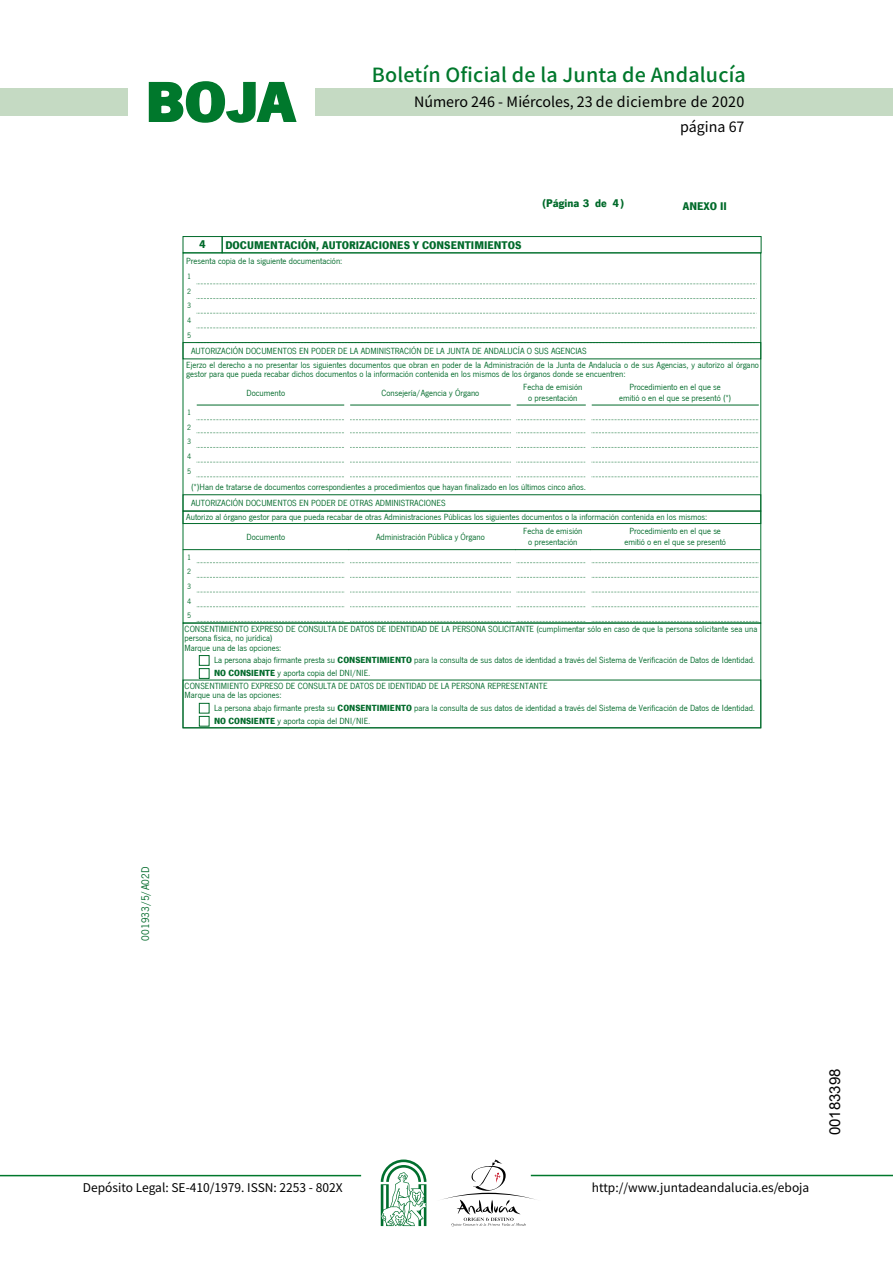
<style>
.page{position:relative;width:893px;height:1263px;background:#fff}
.page>*{position:absolute;margin:0;border:0;box-sizing:border-box;transform-origin:0 0}
.t1{font:700 57.75px "News Got T";color:#00782c;scale:1.14 1}
.t2{font:500 19.5px "Noto Sans HK";letter-spacing:.01em;color:#00782c}
.t3{font:15px "Arial";color:#000}
.t4{font:14.25px/24.5px "Noto Sans HK";color:#000;text-align:right}
.t5{font:12px "Noto Sans HK";color:#000}
.t6{font:700 11.55px "News Got T";color:#006a2a}
.t7{font:11.55px "News Got T";color:#006a2a}
.t8{font:9.15px/11.1px "News Got T";color:#006a2a}
.t9{font:8.1px/14.7px "News Got T";color:#006a2a;text-align:justify}
.s1{font-weight:700}
</style>
<div class="page">
<div style="left:315px;top:88px;width:577px;height:28px;background:#c5dac3"></div>
<div style="left:0;top:88px;width:128px;height:28px;background:#c5dac3"></div>
<hr style="left:0;top:1175px;width:361px;height:1px;background:#00782c">
<hr style="left:531px;top:1175px;width:361px;height:1px;background:#00782c">
<svg style="left:148px;top:81px;width:149px;height:42px"></svg>
<svg style="left:442px;top:1159px;width:100px;height:67px"></svg>
<svg style="left:381px;top:1160px;width:45px;height:66px"></svg>
<div style="left:182px;top:236px;width:41px;height:17px;border:1px solid #006a2a"></div>
<div style="left:222px;top:236px;width:539px;height:17px;border:1px solid #006a2a"></div>
<svg style="left:197px;top:284px;width:558px;height:1px"></svg>
<svg style="left:197px;top:298px;width:558px;height:1px"></svg>
<svg style="left:197px;top:313px;width:558px;height:1px"></svg>
<svg style="left:197px;top:328px;width:558px;height:1px"></svg>
<div style="left:183px;top:342px;width:578px;height:17px;border:1px solid #006a2a"></div>
<hr style="left:197px;top:405px;width:147px;height:1px;background:#006a2a">
<svg style="left:197px;top:419px;width:147px;height:1px"></svg>
<hr style="left:350px;top:405px;width:160px;height:1px;background:#006a2a">
<svg style="left:350px;top:419px;width:160px;height:1px"></svg>
<hr style="left:516px;top:405px;width:69px;height:1px;background:#006a2a">
<svg style="left:516px;top:419px;width:69px;height:1px"></svg>
<hr style="left:591px;top:405px;width:167px;height:1px;background:#006a2a">
<svg style="left:591px;top:419px;width:167px;height:1px"></svg>
<svg style="left:197px;top:433px;width:147px;height:1px"></svg>
<svg style="left:350px;top:433px;width:160px;height:1px"></svg>
<svg style="left:516px;top:433px;width:69px;height:1px"></svg>
<svg style="left:591px;top:433px;width:167px;height:1px"></svg>
<svg style="left:197px;top:447px;width:147px;height:1px"></svg>
<svg style="left:350px;top:447px;width:160px;height:1px"></svg>
<svg style="left:516px;top:447px;width:69px;height:1px"></svg>
<svg style="left:591px;top:447px;width:167px;height:1px"></svg>
<svg style="left:197px;top:462px;width:147px;height:1px"></svg>
<svg style="left:350px;top:462px;width:160px;height:1px"></svg>
<svg style="left:516px;top:462px;width:69px;height:1px"></svg>
<svg style="left:591px;top:462px;width:167px;height:1px"></svg>
<svg style="left:197px;top:477px;width:147px;height:1px"></svg>
<svg style="left:350px;top:477px;width:160px;height:1px"></svg>
<svg style="left:516px;top:477px;width:69px;height:1px"></svg>
<svg style="left:591px;top:477px;width:167px;height:1px"></svg>
<div style="left:183px;top:511px;width:578px;height:13px;border:1px solid #006a2a"></div>
<hr style="left:183px;top:549px;width:166px;height:1px;background:#006a2a">
<hr style="left:348px;top:549px;width:167px;height:1px;background:#006a2a">
<hr style="left:515px;top:549px;width:75px;height:1px;background:#006a2a">
<hr style="left:590px;top:549px;width:170px;height:1px;background:#006a2a">
<svg style="left:197px;top:562px;width:147px;height:1px"></svg>
<svg style="left:350px;top:562px;width:236px;height:1px"></svg>
<svg style="left:592px;top:562px;width:166px;height:1px"></svg>
<svg style="left:197px;top:577px;width:147px;height:1px"></svg>
<svg style="left:350px;top:577px;width:236px;height:1px"></svg>
<svg style="left:592px;top:577px;width:166px;height:1px"></svg>
<svg style="left:197px;top:592px;width:147px;height:1px"></svg>
<svg style="left:350px;top:592px;width:236px;height:1px"></svg>
<svg style="left:592px;top:592px;width:166px;height:1px"></svg>
<svg style="left:197px;top:606px;width:147px;height:1px"></svg>
<svg style="left:350px;top:606px;width:236px;height:1px"></svg>
<svg style="left:592px;top:606px;width:166px;height:1px"></svg>
<svg style="left:197px;top:621px;width:147px;height:1px"></svg>
<svg style="left:350px;top:621px;width:236px;height:1px"></svg>
<svg style="left:592px;top:621px;width:166px;height:1px"></svg>
<div style="left:182px;top:623px;width:579px;height:105px;border:1px solid #006a2a"></div>
<div style="left:199px;top:655px;width:10px;height:11px;border:1px solid #006a2a"></div>
<div style="left:199px;top:668px;width:10px;height:11px;border:1px solid #006a2a"></div>
<div style="left:182px;top:680px;width:579px;height:48px;border:1px solid #006a2a"></div>
<div style="left:199px;top:703px;width:10px;height:10px;border:1px solid #006a2a"></div>
<div style="left:199px;top:716px;width:10px;height:10px;border:1px solid #006a2a"></div>
<h1 class="t1" style="left:145px;top:68px;width:133px">BOJA</h1>
<h2 class="t2" style="left:372px;top:64px;width:375px">Boletín Oficial de la Junta de Andalucía</h2>
<h3 class="t4" style="left:414px;top:90px;width:332px">Número 246 - Miércoles, 23 de diciembre de 2020 página 67</h3>
<p class="t6" style="left:542px;top:196px;width:49px">(Página 3</p>
<p class="t6" style="left:595px;top:196px;width:31px">de )</p>
<p class="t6" style="left:682px;top:199px;width:45px">ANEXO II</p>
<p class="t6" style="left:612px;top:196px;width:8px">4</p>
<p class="t6" style="left:199px;top:238px;width:8px">4</p>
<p class="t6" style="left:225px;top:238px;width:297px">DOCUMENTACIÓN, AUTORIZACIONES Y CONSENTIMIENTOS</p>
<p class="t8" style="left:186px;top:256px;width:158px">Presenta copia de la siguiente documentación:</p>
<p class="t9" style="left:187px;top:269px;width:5px">1<br>2<br>3<br>4<br>5</p>
<p class="t8" style="left:186px;top:344px;width:574px;line-height:14.2px;text-indent:5px">AUTORIZACIÓN DOCUMENTOS EN PODER DE LA ADMINISTRACIÓN DE LA JUNTA DE ANDALUCÍA O SUS AGENCIAS<br>Ejerzo el derecho a no presentar los siguientes documentos que obran en poder de la Administración de la Junta de Andalucía o de sus Agencias, y autorizo al órgano</p>
<p class="t8" style="left:246px;top:365px;width:380px;line-height:18.5px;text-indent:-60px">gestor para que pueda recabar dichos documentos o la información contenida en los mismos de los órganos donde se encuentren:<br>Documento</p>
<p class="t8" style="left:381px;top:387px;width:99px">Consejería/Agencia y Órgano</p>
<p class="t8" style="left:523px;top:382px;width:61px;text-align:center">Fecha de emisión o presentación</p>
<p class="t8" style="left:619px;top:382px;width:114px;text-align:center">Procedimiento en el que se emitió o en el que se presentó (*)</p>
<p class="t9" style="left:187px;top:405px;width:5px">1<br>2<br>3<br>4<br>5</p>
<p class="t8" style="left:191px;top:478px;width:396px;line-height:16.5px">(*)Han de tratarse de documentos correspondientes a procedimientos que hayan finalizado en los últimos cinco años.<br>AUTORIZACIÓN DOCUMENTOS EN PODER DE OTRAS ADMINISTRACIONES</p>
<p class="t8" style="left:247px;top:508px;width:462px;line-height:19.4px;text-indent:-60px">Autorizo al órgano gestor para que pueda recabar de otras Administraciones Públicas los siguientes documentos o la información contenida en los mismos:<br>Documento</p>
<p class="t8" style="left:376px;top:531px;width:110px">Administración Pública y Órgano</p>
<p class="t8" style="left:523px;top:526px;width:61px;text-align:center">Fecha de emisión o presentación</p>
<p class="t8" style="left:624px;top:526px;width:103px;text-align:center">Procedimiento en el que se emitió o en el que se presentó</p>
<p class="t9" style="left:187px;top:550px;width:5px">1<br>2<br>3<br>4<br>5</p>
<p class="t8" style="left:185px;top:625px;width:574px;line-height:9.1px">CONSENTIMIENTO EXPRESO DE CONSULTA DE DATOS DE IDENTIDAD DE LA PERSONA SOLICITANTE (cumplimentar sólo en caso de que la persona solicitante sea una persona física, no jurídica)<br>Marque una de las opciones:</p>
<p class="t8" style="left:214px;top:655px;width:542px">La persona abajo firmante presta su <span class="s1">CONSENTIMIENTO</span> para la consulta de sus datos de identidad a través del Sistema de Verificación de Datos de Identidad.</p>
<p class="t8" style="left:214px;top:668px;width:158px"><span class="s1">NO CONSIENTE</span> y aporta copia del DNI/NIE.</p>
<p class="t8" style="left:185px;top:681px;width:364px">CONSENTIMIENTO EXPRESO DE CONSULTA DE DATOS DE IDENTIDAD DE LA PERSONA REPRESENTANTE</p>
<p class="t8" style="left:214px;top:689px;width:542px;line-height:12.9px;text-indent:-29px">Marque una de las opciones:<br>La persona abajo firmante presta su <span class="s1">CONSENTIMIENTO</span> para la consulta de sus datos de identidad a través del Sistema de Verificación de Datos de Identidad.<br><span class="s1">NO CONSIENTE</span> y aporta copia del DNI/NIE.</p>
<p class="t7" style="left:139px;top:941px;width:75px;rotate:-90deg">001933/5/A02D</p>
<h3 class="t5" style="left:83px;top:1181px;width:261px">Depósito Legal: SE-410/1979. ISSN: 2253 - 802X</h3>
<h3 class="t5" style="left:592px;top:1181px;width:219px">http://www.juntadeandalucia.es/eboja</h3>
<h3 class="t3" style="left:825px;top:1135px;width:68px;rotate:-90deg">00183398</h3>
</div>
